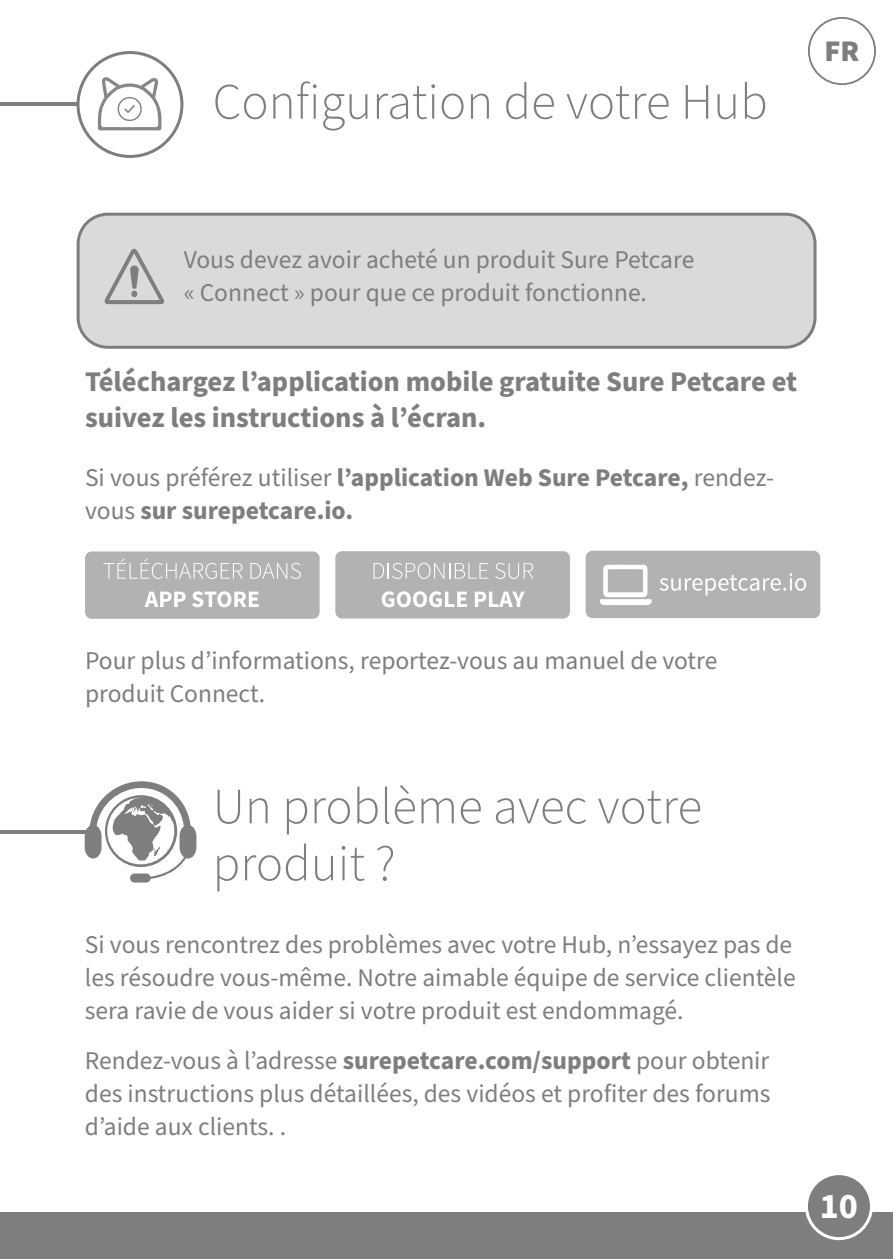
<style>
.page{position:relative;width:893px;height:1259px;background:#fff}
.page>*{position:absolute;margin:0;border:0;box-sizing:border-box;transform-origin:0 0}
.t1{font:300 51px/57px "Source Sans Pro";color:#7e7e7d}
.t2{font:700 36px "Source Sans Pro";color:#fff}
.t3{font:900 30px "Source Sans Pro";color:#7e7e7d}
.t4{font:700 28.5px/36px "Source Sans Pro";color:#7e7e7d}
.t5{font:25.5px/33px "Source Sans Pro";color:#7e7e7d}
.t6{font:700 25.5px/33px "Source Sans Pro";color:#7e7e7d}
.s1{font-weight:400}
.s2{font-weight:700}
</style>
<div class="page">
<div style="left:78px;top:214px;width:737px;height:133px;background:#dadada;border-radius:30px"></div>
<div style="left:77px;top:213px;width:739px;height:136px;border:3px solid #7e7e7d;border-radius:30px"></div>
<svg style="left:98px;top:77px;width:63px;height:53px"></svg>
<hr style="left:0;top:830px;width:89px;height:4px;background:#7e7e7d">
<svg style="left:85px;top:781px;width:111px;height:101px"></svg>
<div style="left:0;top:1212px;width:893px;height:47px;background:#7e7e7d"></div>
<div style="left:806px;top:1173px;width:65px;height:65px;background:#7e7e7d;border-radius:50%"></div>
<div style="left:805px;top:1172px;width:68px;height:68px;border:3px solid #fff;border-radius:50%"></div>
<div style="left:808px;top:17px;width:68px;height:68px;border:2px solid #7e7e7d;border-radius:50%"></div>
<div style="left:77px;top:51px;width:106px;height:107px;border:3px solid #7e7e7d;border-radius:50%"></div>
<hr style="left:0;top:102px;width:77px;height:4px;background:#7e7e7d">
<svg style="left:105px;top:249px;width:59px;height:55px"></svg>
<div style="left:586px;top:551px;width:234px;height:67px;background:#b3b2b2;border-radius:7px"></div>
<svg style="left:660px;top:573px;width:146px;height:22px"></svg>
<svg style="left:600px;top:564px;width:52px;height:41px"></svg>
<div style="left:85px;top:551px;width:235px;height:68px;background:#b3b2b2;border-radius:7px"></div>
<svg style="left:103px;top:558px;width:140px;height:21px"></svg>
<svg style="left:250px;top:563px;width:51px;height:16px"></svg>
<svg style="left:145px;top:591px;width:41px;height:16px"></svg>
<svg style="left:192px;top:591px;width:67px;height:16px"></svg>
<div style="left:335px;top:551px;width:235px;height:67px;background:#b3b2b2;border-radius:7px"></div>
<svg style="left:373px;top:563px;width:115px;height:16px"></svg>
<svg style="left:495px;top:563px;width:38px;height:16px"></svg>
<svg style="left:382px;top:591px;width:85px;height:16px"></svg>
<svg style="left:475px;top:591px;width:50px;height:16px"></svg>
<h1 class="t1" style="left:213px;top:75px;width:557px">Configuration de votre Hub</h1>
<p class="t3" style="left:824px;top:30px;width:36px">FR</p>
<p class="t5" style="left:184px;top:244px;width:512px">Vous devez avoir acheté un produit Sure Petcare « Connect » pour que ce produit fonctionne.</p>
<p class="t4" style="left:85px;top:364px;width:714px">Téléchargez l’application mobile gratuite Sure Petcare et suivez les instructions à l’écran.</p>
<p class="t6" style="left:85px;top:461px;width:691px"><span class="s1">Si vous préférez utiliser</span> l’application Web Sure Petcare, <span class="s1">rendez&shy;vous</span> sur surepetcare.io.</p>
<p class="t5" style="left:85px;top:644px;width:634px">Pour plus d’informations, reportez-vous au manuel de votre produit Connect.</p>
<h1 class="t1" style="left:213px;top:779px;width:491px">Un problème avec votre produit ?</h1>
<p class="t5" style="left:85px;top:928px;width:712px">Si vous rencontrez des problèmes avec votre Hub, n’essayez pas de les résoudre vous-même. Notre aimable équipe de service clientèle sera ravie de vous aider si votre produit est endommagé.</p>
<p class="t5" style="left:85px;top:1044px;width:687px;text-align:justify">Rendez-vous à l’adresse <span class="s2">surepetcare.com/support</span> pour obtenir des instructions plus détaillées, des vidéos et profiter des forums d’aide aux clients. .</p>
<h2 class="t2" style="left:820px;top:1181px;width:40px">10</h2>
</div>
